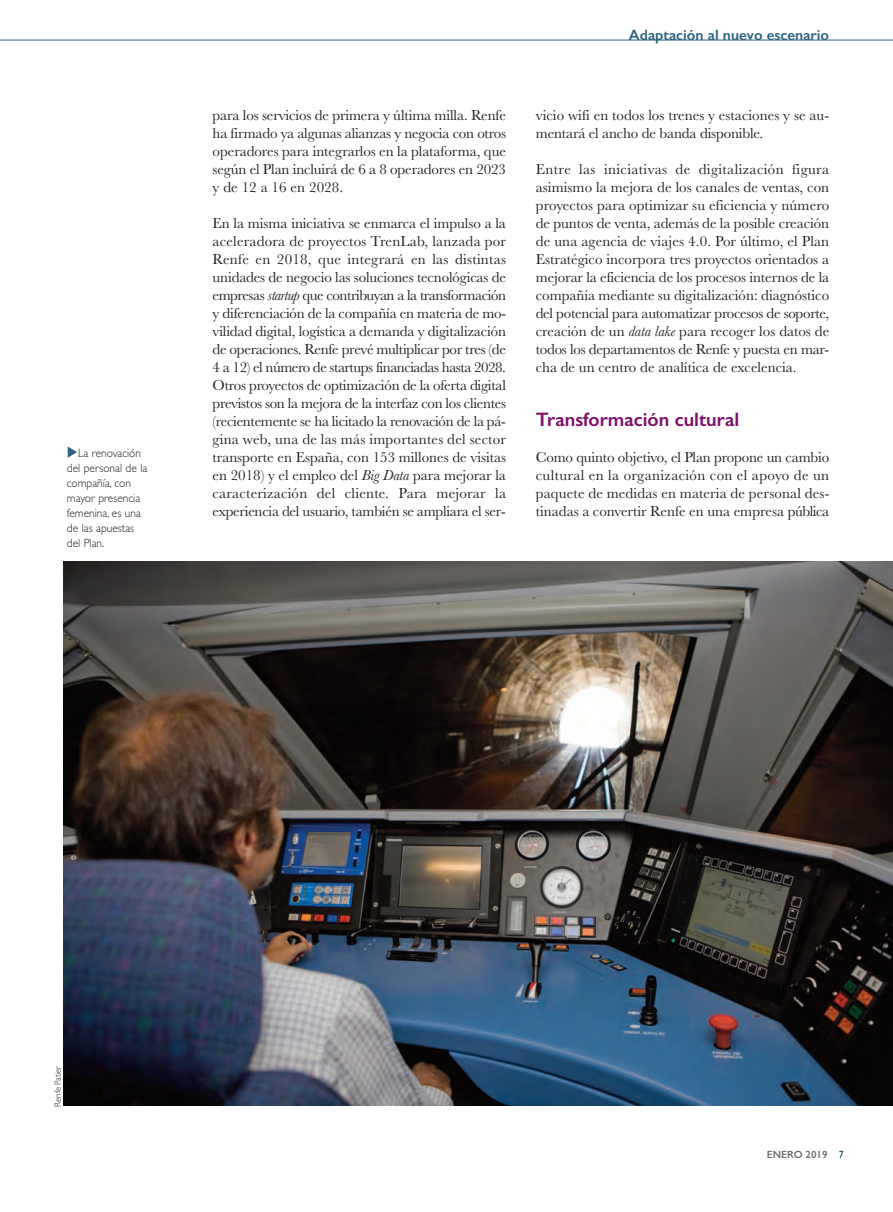
<style>
.page{position:relative;width:893px;height:1212px;background:#fff}
.page>*{position:absolute;margin:0;border:0;box-sizing:border-box;transform-origin:0 0}
.t1{font:600 19.5px "Gill Sans";color:#7f0e69}
.t2{font:15px/18px "Baskerville";letter-spacing:-.01em;color:#231f20;text-align:justify}
.t3{font:600 15px "Gill Sans";color:#2b627f}
.t4{font:300 12px/15px "Gill Sans";color:#231f20;scale:.95 1}
.t5{font:600 10.5px "Gill Sans";color:#6c6d70}
.t6{font:300 9px "Gill Sans";color:#231f20;scale:.95 1}
.s1{color:#2b627f}
.s2{font-style:italic}
</style>
<div class="page">
<hr style="left:0;top:40px;width:893px;height:1px;background:#2b627f">
<img style="left:64px;top:561px;width:829px;height:544px">
<p class="t4" style="left:67px;top:446px;width:86px"><span class="s1">◆</span>La renovación del personal de la compañía, con mayor presencia femenina, es una de las apuestas del Plan.</p>
<p class="t2" style="left:213px;top:106px;width:295px">para los servicios de primera y última milla. Renfe ha firmado ya algunas alianzas y negocia con otros operadores para integrarlos en la plataforma, que según el Plan incluirá de 6 a 8 operadores en 2023 y de 12 a 16 en 2028.</p>
<p class="t2" style="left:213px;top:214px;width:295px">En la misma iniciativa se enmarca el impulso a la aceleradora de proyectos TrenLab, lanzada por Renfe en 2018, que integrará en las distintas unidades de negocio las soluciones tecnológicas de empresas <span class="s2">startup</span> que contribuyan a la transformación y diferenciación de la compañía en materia de mo&shy;vilidad digital, logística a demanda y digitalización de operaciones. Renfe prevé multiplicar por tres (de 4 a 12) el número de startups financiadas hasta 2028.<br>Otros proyectos de optimización de la oferta digital previstos son la mejora de la interfaz con los clientes (recientemente se ha licitado la renovación de la pá&shy;gina web, una de las más importantes del sector transporte en España, con 153 millones de visitas en 2018) y el empleo del <span class="s2">Big Data</span> para mejorar la caracterización del cliente. Para mejorar la experiencia del usuario, también se ampliara el ser-</p>
<p class="t3" style="left:629px;top:26px;width:202px">Adaptación al nuevo escenario</p>
<p class="t2" style="left:536px;top:106px;width:295px">vicio wifi en todos los trenes y estaciones y se au&shy;mentará el ancho de banda disponible.</p>
<p class="t2" style="left:536px;top:160px;width:295px">Entre las iniciativas de digitalización figura asimismo la mejora de los canales de ventas, con proyectos para optimizar su eficiencia y número de puntos de venta, además de la posible creación de una agencia de viajes 4.0. Por último, el Plan Estratégico incorpora tres proyectos orientados a mejorar la eficiencia de los procesos internos de la compañía mediante su digitalización: diagnóstico del potencial para automatizar procesos de soporte, creación de un <span class="s2">data lake</span> para recoger los datos de todos los departamentos de Renfe y puesta en mar&shy;cha de un centro de analítica de excelencia.</p>
<h1 class="t1" style="left:536px;top:408px;width:205px">Transformación cultural</h1>
<p class="t2" style="left:536px;top:448px;width:295px">Como quinto objetivo, el Plan propone un cambio cultural en la organización con el apoyo de un paquete de medidas en materia de personal des&shy;tinadas a convertir Renfe en una empresa pública</p>
<p class="t6" style="left:52px;top:1106px;width:45px;rotate:-90deg">Renfe Patier</p>
<p class="t5" style="left:767px;top:1149px;width:79px">ENERO 2019 <span class="s1">7</span></p>
</div>
